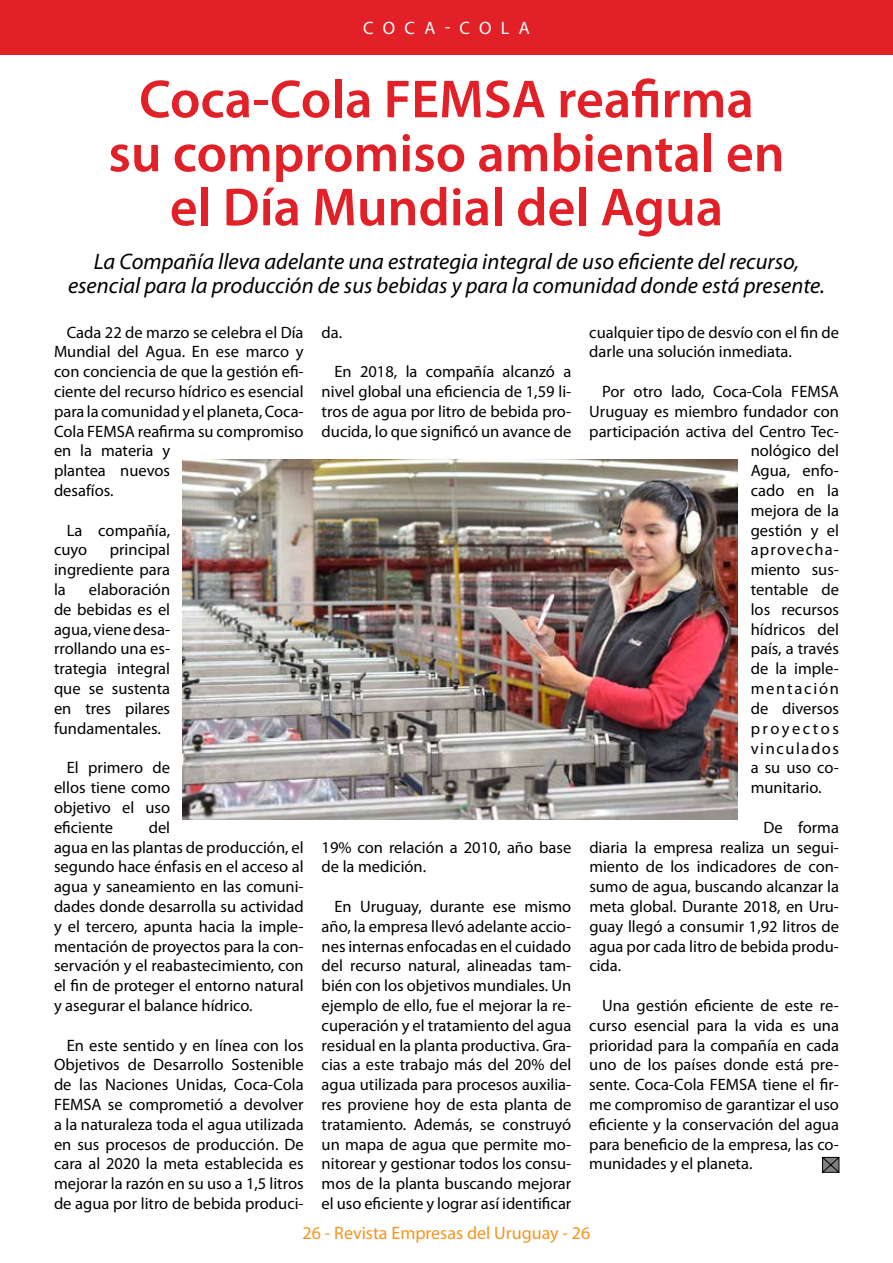
<style>
.page{position:relative;width:893px;height:1263px;background:#fff}
.page>*{position:absolute;margin:0;border:0;box-sizing:border-box;transform-origin:0 0}
.t1{font:600 54px/54px "Myriad Pro";color:#e22027;text-align:center}
.t2{font:italic 22.5px/24px "Myriad Pro";color:#000;text-align:center}
.t3{font:18px "Myriad Pro";color:#f69420}
.t4{font:18px "Myriad Pro";color:#fff}
.t5{font:16.5px/19.8px "Myriad Pro";color:#000;text-align:justify}
.t6{font:16.5px "Myriad Pro";letter-spacing:.075em;color:#000}
.t7{font:16.5px "Myriad Pro";letter-spacing:.095em;color:#000}
.t8{font:16.5px "Myriad Pro";letter-spacing:.11em;color:#000}
.t9{font:16.5px "Myriad Pro";letter-spacing:.15em;color:#000}
</style>
<div class="page">
<svg style="left:822px;top:1157px;width:18px;height:16px"></svg>
<div style="left:0;top:0;width:893px;height:54px;background:#e22027"></div>
<img style="left:183px;top:459px;width:555px;height:360px">
<p class="t4" style="left:363px;top:17px;width:19px">coca</p>
<p class="t4" style="left:445px;top:17px;width:34px">- cola</p>
<h1 class="t1" style="left:108px;top:71px;width:678px">Coca-Cola FEMSA reafirma su compromiso ambiental en el Día Mundial del Agua</h1>
<h2 class="t2" style="left:68px;top:249px;width:758px">La Compañía lleva adelante una estrategia integral de uso eficiente del recurso, esencial para la producción de sus bebidas y para la comunidad donde está presente.</h2>
<p class="t5" style="left:54px;top:322px;width:251px;text-align:left;text-indent:13px">Cada 22 de marzo se celebra el Día<br>Mundial del Agua. En ese marco y con conciencia de que la gestión efi&shy;ciente del recurso hídrico es esencial para la comunidad y el planeta, Coca-<br>Cola FEMSA reafirma su compromiso en la materia y<br>plantea nuevos<br>desafíos.</p>
<p class="t5" style="left:54px;top:520px;width:118px;text-indent:13px">La compañía, cuyo</p>
<p class="t5" style="left:54px;top:540px;width:118px;text-indent:56px">principal ingrediente para la</p>
<p class="t5" style="left:54px;top:579px;width:118px;text-indent:35px">elaboración de bebidas es el agua, viene desa&shy;rrollando una es&shy;trategia integral que se sustenta en tres pilares fundamentales.</p>
<p class="t5" style="left:54px;top:758px;width:118px;text-indent:13px">El primero de ellos tiene como objetivo el uso eficiente</p>
<p class="t5" style="left:54px;top:817px;width:251px;text-align:left;text-indent:95px">del<br>agua en las plantas de producción, el segundo hace énfasis en el acceso al agua y saneamiento en las comuni&shy;dades donde desarrolla su actividad y el tercero, apunta hacia la imple&shy;mentación de proyectos para la con&shy;servación y el reabastecimiento, con el fin de proteger el entorno natural y asegurar el balance hídrico.</p>
<p class="t5" style="left:54px;top:1035px;width:251px;text-indent:13px">En este sentido y en línea con los Objetivos de Desarrollo Sostenible de las Naciones Unidas, Coca-Cola FEMSA se comprometió a devolver a la naturaleza toda el agua utilizada en sus procesos de producción. De cara al 2020 la meta establecida es mejorar la razón en su uso a 1,5 litros de agua por litro de bebida produci-</p>
<p class="t5" style="left:322px;top:322px;width:22px">da.</p>
<p class="t5" style="left:322px;top:362px;width:251px;text-indent:13px">En 2018, la compañía alcanzó a nivel global una eficiencia de 1,59 li&shy;tros de agua por litro de bebida pro&shy;ducida, lo que significó un avance de</p>
<p class="t5" style="left:322px;top:837px;width:251px">19% con relación a 2010, año base de la medición.</p>
<p class="t5" style="left:322px;top:896px;width:251px;text-indent:13px">En Uruguay, durante ese mismo año, la empresa llevó adelante accio&shy;nes internas enfocadas en el cuidado del recurso natural, alineadas tam&shy;bién con los objetivos mundiales. Un ejemplo de ello, fue el mejorar la re&shy;cuperación y el tratamiento del agua residual en la planta productiva. Gra&shy;cias a este trabajo más del 20% del agua utilizada para procesos auxilia&shy;res proviene hoy de esta planta de tratamiento. Además, se construyó un mapa de agua que permite mo&shy;nitorear y gestionar todos los consu&shy;mos de la planta buscando mejorar el uso eficiente y lograr así identificar</p>
<p class="t5" style="left:589px;top:322px;width:251px">cualquier tipo de desvío con el fin de darle una solución inmediata.</p>
<p class="t5" style="left:602px;top:381px;width:238px">Por otro lado, Coca-Cola FEMSA</p>
<p class="t5" style="left:589px;top:401px;width:251px">Uruguay es miembro fundador con</p>
<p class="t5" style="left:589px;top:421px;width:251px">participación activa del Centro Tec-</p>
<p class="t5" style="left:751px;top:441px;width:90px">nológico del</p>
<p class="t5" style="left:751px;top:461px;width:90px">Agua, enfo-</p>
<p class="t5" style="left:751px;top:480px;width:90px">cado en la</p>
<p class="t5" style="left:751px;top:500px;width:90px">mejora de la</p>
<p class="t5" style="left:751px;top:520px;width:90px">gestión y el</p>
<p class="t6" style="left:751px;top:540px;width:90px">aprovecha-</p>
<p class="t5" style="left:751px;top:560px;width:90px">miento sus-</p>
<p class="t5" style="left:751px;top:579px;width:90px">tentable de</p>
<p class="t5" style="left:751px;top:599px;width:90px">los recursos</p>
<p class="t5" style="left:751px;top:619px;width:90px">hídricos del</p>
<p class="t5" style="left:751px;top:639px;width:90px">país, a través</p>
<p class="t5" style="left:751px;top:659px;width:90px">de la imple-</p>
<p class="t8" style="left:751px;top:678px;width:90px">mentación</p>
<p class="t5" style="left:751px;top:698px;width:90px">de diversos</p>
<p class="t9" style="left:751px;top:718px;width:90px">proyectos</p>
<p class="t7" style="left:751px;top:738px;width:90px">vinculados</p>
<p class="t5" style="left:751px;top:758px;width:90px">a su uso co-</p>
<p class="t5" style="left:751px;top:777px;width:72px">munitario.</p>
<p class="t5" style="left:589px;top:817px;width:251px;text-indent:174px">De forma diaria la empresa realiza un segui&shy;miento de los indicadores de con&shy;sumo de agua, buscando alcanzar la meta global. Durante 2018, en Uru&shy;guay llegó a consumir 1,92 litros de agua por cada litro de bebida produ&shy;cida.</p>
<p class="t5" style="left:589px;top:995px;width:251px;text-indent:13px">Una gestión eficiente de este re&shy;curso esencial para la vida es una prioridad para la compañía en cada uno de los países donde está pre&shy;sente. Coca-Cola FEMSA tiene el fir&shy;me compromiso de garantizar el uso eficiente y la conservación del agua para beneficio de la empresa, las co&shy;munidades y el planeta.</p>
<p class="t3" style="left:303px;top:1221px;width:289px">26 - Revista Empresas del Uruguay - 26</p>
</div>
